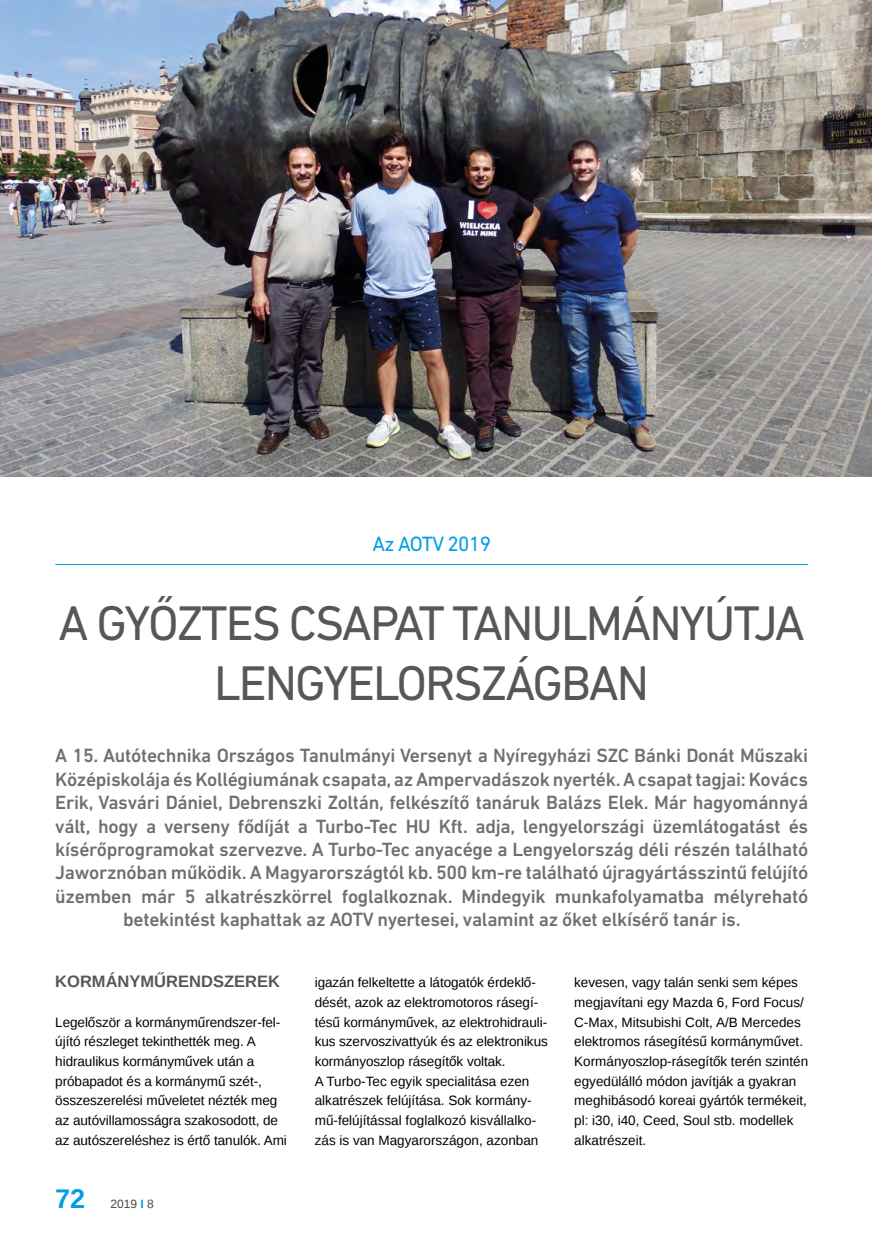
<style>
.page{position:relative;width:872px;height:1246px;background:#fff}
.page>*{position:absolute;margin:0;border:0;box-sizing:border-box;transform-origin:0 0}
.Cim{font:49.5px/59.4px "DIN Next LT Pro";letter-spacing:-.04em;color:#575756;text-align:center}
.t1{font:700 27px "Liberation Sans";color:#009fe3}
.Felcim{font:21px "DIN Next LT Pro";letter-spacing:-.03em;color:#009fe3}
.Lead{font:500 19.5px/23.4px "DIN Next LT Pro";letter-spacing:-.015em;color:#706f6f;text-align:center}
.Alcim{font:700 16.5px "Liberation Sans";color:#575756}
.Kenyer{font:13.5px/19.6px "Liberation Sans";letter-spacing:-.005em;color:#000}
.t2{font:12px "Liberation Sans";color:#4a4a49}
.s1{font-weight:700;color:#009fe3}
</style>
<div class="page">
<img style="left:0;top:0;width:872px;height:476px">
<hr style="left:55px;top:564px;width:753px;height:1px;background:#009fe3">
<p class="Felcim" style="left:372px;top:532px;width:120px">Az AOTV 2019</p>
<p class="Cim" style="left:58px;top:593px;width:748px">A GYŐZTES CSAPAT TANULMÁNYÚTJA<br>LENGYELORSZÁGBAN</p>
<p class="Lead" style="left:55px;top:744px;width:754px">A 15. Autótechnika Országos Tanulmányi Versenyt a Nyíregyházi SZC Bánki Donát Műszaki Középiskolája és Kollégiumának csapata, az Ampervadászok nyerték. A csapat tagjai: Kovács Erik, Vasvári Dániel, Debrenszki Zoltán, felkészítő tanáruk Balázs Elek. Már hagyománnyá vált, hogy a verseny fődíját a Turbo-Tec HU Kft. adja, lengyelországi üzemlátogatást és kísérőprogramokat szervezve. A Turbo-Tec anyacége a Lengyelország déli részén található Jaworznóban működik. A Magyarországtól kb. 500 km-re található újragyártásszintű felújító üzemben már 5 alkatrészkörrel foglalkoznak. Mindegyik munkafolyamatba mélyreható betekintést kaphattak az AOTV nyertesei, valamint az őket elkísérő tanár is.</p>
<p class="Alcim" style="left:55px;top:970px;width:226px">KORMÁNYMŰRENDSZEREK</p>
<p class="Kenyer" style="left:55px;top:1013px;width:233px">Legelőször a kormányműrendszer-fel&shy;újító részleget tekinthették meg. A hidraulikus kormányművek után a próbapadot és a kormánymű szét-, összeszerelési műveletet nézték meg az autóvillamosságra szakosodott, de az autószereléshez is értő tanulók. Ami</p>
<h2 class="t1" style="left:55px;top:1180px;width:32px">72</h2>
<p class="t2" style="left:110px;top:1197px;width:45px">2019 <span class="s1">I</span> 8</p>
<p class="Kenyer" style="left:315px;top:973px;width:235px">igazán felkeltette a látogatók érdeklő&shy;dését, azok az elektromotoros rásegí&shy;tésű kormányművek, az elektrohidrauli&shy;kus szervoszivattyúk és az elektronikus kormányoszlop rásegítők voltak.</p>
<p class="Kenyer" style="left:315px;top:1072px;width:225px">A Turbo-Tec egyik specialitása ezen alkatrészek felújítása. Sok kormány&shy;mű-felújítással foglalkozó kisvállalko&shy;zás is van Magyarországon, azonban</p>
<p class="Kenyer" style="left:574px;top:973px;width:235px">kevesen, vagy talán senki sem képes megjavítani egy Mazda 6, Ford Focus/ C-Max, Mitsubishi Colt, A/B Mercedes elektromos rásegítésű kormányművet.<br>Kormányoszlop-rásegítők terén szintén egyedülálló módon javítják a gyakran meghibásodó koreai gyártók termékeit, pl: i30, i40, Ceed, Soul stb. modellek alkatrészeit.</p>
</div>
